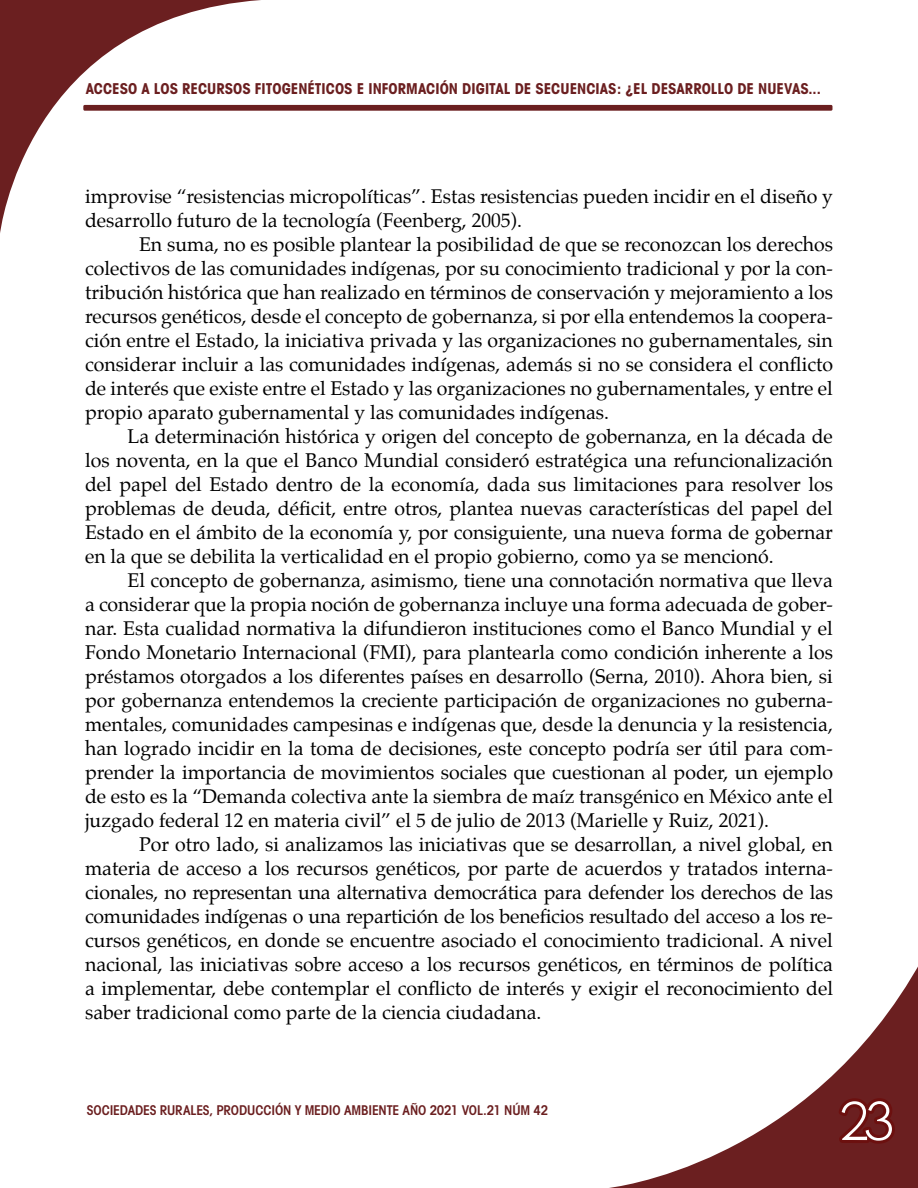
<style>
.page{position:relative;width:918px;height:1188px;background:#fff}
.page>*{position:absolute;margin:0;border:0;box-sizing:border-box;transform-origin:0 0}
.t1{font:60px "Martin Got URWT Ligh";color:#fff}
.t2{font:19.5px/24px "Palatino";color:#000;text-align:justify}
.t3{font:700 condensed 15px "Avant Garde";color:#6b1f20}
.t4{font:13.5px "Avant Garde Cond Demi SC850";letter-spacing:-.015em;color:#6b1f20}
</style>
<div class="page">
<div style="left:83px;top:105px;width:749px;height:6px;background:#6b1f20;border-radius:2px"></div>
<svg style="left:0;top:0;width:262px;height:233px"></svg>
<svg style="left:609px;top:966px;width:309px;height:222px"></svg>
<svg style="left:834px;top:1094px;width:65px;height:54px;background:#6b1818"></svg>
<p class="t3" style="left:86px;top:79px;width:197px">ACCESO A LOS RECURSOS FITOGEN</p>
<p class="t3" style="left:308px;top:79px;width:120px">ÉTICOS E IN FORMACIÓN</p>
<p class="t3" style="left:462px;top:79px;width:116px">DIGITAL DE SECUENCIA</p>
<p class="t3" style="left:608px;top:79px;width:103px">S: ¿EL DESARROLLO</p>
<p class="t3" style="left:737px;top:79px;width:85px">DE NUEVAS...</p>
<p class="t2" style="left:85px;top:184px;width:749px">improvise “resistencias micropolíticas”. Estas resistencias pueden incidir en el diseño y desarrollo futuro de la tecnología (Feenberg, 2005).</p>
<p class="t2" style="left:85px;top:232px;width:749px;text-indent:54px">En suma, no es posible plantear la posibilidad de que se reconozcan los derechos colectivos de las comunidades indígenas, por su conocimiento tradicional y por la con&shy;tribución histórica que han realizado en términos de conservación y mejoramiento a los recursos genéticos, desde el concepto de gobernanza, si por ella entendemos la coopera&shy;ción entre el Estado, la iniciativa privada y las organizaciones no gubernamentales, sin considerar incluir a las comunidades indígenas, además si no se considera el conflicto de interés que existe entre el Estado y las organizaciones no gubernamentales, y entre el propio aparato gubernamental y las comunidades indígenas.</p>
<p class="t2" style="left:85px;top:424px;width:749px;text-indent:43px">La determinación histórica y origen del concepto de gobernanza, en la década de los noventa, en la que el Banco Mundial consideró estratégica una refuncionalización del papel del Estado dentro de la economía, dada sus limitaciones para resolver los problemas de deuda, déficit, entre otros, plantea nuevas características del papel del Estado en el ámbito de la economía y, por consiguiente, una nueva forma de gobernar en la que se debilita la verticalidad en el propio gobierno, como ya se mencionó.</p>
<p class="t2" style="left:85px;top:568px;width:749px;text-indent:43px">El concepto de gobernanza, asimismo, tiene una connotación normativa que lleva a considerar que la propia noción de gobernanza incluye una forma adecuada de gober&shy;nar. Esta cualidad normativa la difundieron instituciones como el Banco Mundial y el Fondo Monetario Internacional (FMI), para plantearla como condición inherente a los préstamos otorgados a los diferentes países en desarrollo (Serna, 2010). Ahora bien, si por gobernanza entendemos la creciente participación de organizaciones no guberna&shy;mentales, comunidades campesinas e indígenas que, desde la denuncia y la resistencia, han logrado incidir en la toma de decisiones, este concepto podría ser útil para com&shy;prender la importancia de movimientos sociales que cuestionan al poder, un ejemplo de esto es la “Demanda colectiva ante la siembra de maíz transgénico en México ante el juzgado federal 12 en materia civil” el 5 de julio de 2013 (Marielle y Ruiz, 2021).</p>
<p class="t2" style="left:85px;top:832px;width:750px;text-indent:54px">Por otro lado, si analizamos las iniciativas que se desarrollan, a nivel global, en materia de acceso a los recursos genéticos, por parte de acuerdos y tratados interna&shy;cionales, no representan una alternativa democrática para defender los derechos de las comunidades indígenas o una repartición de los beneficios resultado del acceso a los re&shy;cursos genéticos, en donde se encuentre asociado el conocimiento tradicional. A nivel nacional, las iniciativas sobre acceso a los recursos genéticos, en términos de política a implementar, debe contemplar el conflicto de interés y exigir el reconocimiento del saber tradicional como parte de la ciencia ciudadana.</p>
<p class="t4" style="left:87px;top:1101px;width:463px">SOCIEDADES RURALES, PRODUCCIÓN Y MEDIO AMBIENTE AÑO 2021 VOL.21 NÚM 42</p>
<h1 class="t1" style="left:840px;top:1085px;width:57px">23</h1>
</div>
